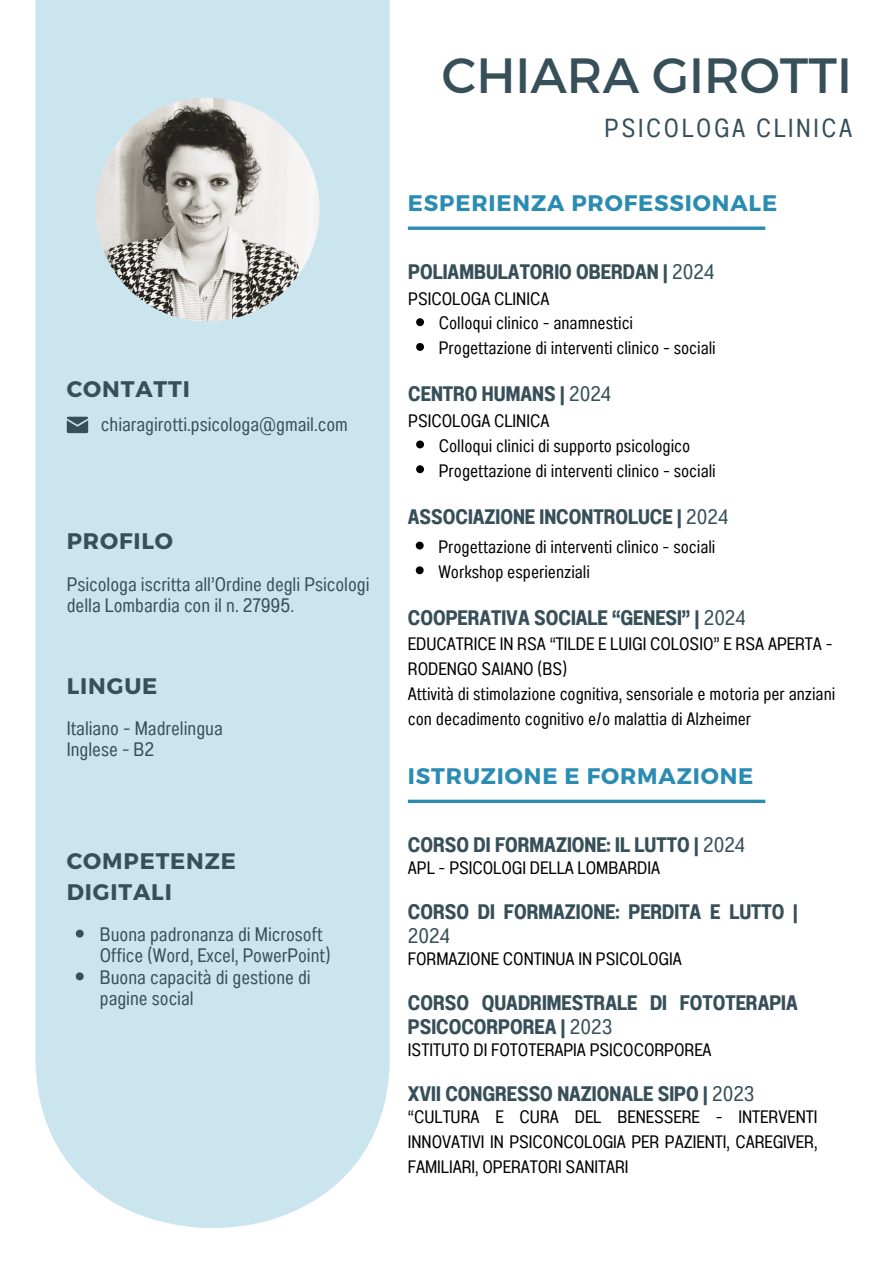
<style>
.page{position:relative;width:894px;height:1264px;background:#fff}
.page>*{position:absolute;margin:0;border:0;box-sizing:border-box;transform-origin:0 0}
.t1{font:49.5px "Montserrat";color:#374f59}
.t2{font:26.1px "Anantason Wd 62";letter-spacing:.105em;color:#374f59}
.t3{font:700 22.5px "Montserrat";letter-spacing:.04em;color:#2a8cb2}
.t4{font:700 22.5px/30.3px "Montserrat";letter-spacing:.04em;color:#374f59}
.t5{font:21px/23.7px "Anantason Bold Wd 62";color:#374f59}
.t6{font:19.5px/21.3px "Anantason Wd 62";color:#374f59}
.t7{font:18px/24.8px "Anantason Wd 62";color:#000;text-align:justify}
.s1{font-family:"Anantason Wd 62"}
</style>
<div class="page">
<div style="left:35px;top:0;width:354px;height:1227px;background:#cbe5ef"></div>
<img style="left:96px;top:98px;width:223px;height:223px;border-radius:50%">
<svg style="left:408px;top:226px;width:357px;height:4px"></svg>
<svg style="left:408px;top:799px;width:357px;height:4px"></svg>
<svg style="left:76px;top:929px;width:8px;height:8px"></svg>
<svg style="left:76px;top:972px;width:8px;height:8px"></svg>
<svg style="left:416px;top:440px;width:8px;height:8px"></svg>
<svg style="left:416px;top:465px;width:8px;height:8px"></svg>
<svg style="left:416px;top:318px;width:8px;height:8px"></svg>
<svg style="left:416px;top:343px;width:8px;height:8px"></svg>
<svg style="left:415px;top:541px;width:8px;height:8px"></svg>
<svg style="left:415px;top:566px;width:8px;height:8px"></svg>
<svg style="left:67px;top:416px;width:21px;height:17px"></svg>
<h5 class="t4" style="left:67px;top:372px;width:124px">CONTATTI</h5>
<h4 class="t6" style="left:101px;top:413px;width:248px">chiaragirotti.psicologa@gmail.com</h4>
<p class="t4" style="left:67px;top:525px;width:108px">PROFILO</p>
<h3 class="t6" style="left:67px;top:573px;width:304px">Psicologa iscritta all’Ordine degli Psicologi della Lombardia con il n. 27995.</h3>
<p class="t4" style="left:67px;top:669px;width:92px">LINGUE</p>
<p class="t6" style="left:67px;top:717px;width:157px">Italiano - Madrelingua</p>
<h3 class="t6" style="left:67px;top:738px;width:89px">Inglese - B2</h3>
<p class="t4" style="left:67px;top:845px;width:171px">COMPETENZE<br>DIGITALI</p>
<p class="t6" style="left:100px;top:923px;width:232px">Buona padronanza di Microsoft<br>Office (Word, Excel, PowerPoint)</p>
<h1 class="t6" style="left:100px;top:966px;width:212px">Buona capacità di gestione di pagine social</h1>
<p class="t1" style="left:441px;top:43px;width:411px">CHIARA GIROTTI</p>
<h3 class="t2" style="left:604px;top:113px;width:249px">PSICOLOGA CLINICA</h3>
<h3 class="t3" style="left:408px;top:188px;width:371px">ESPERIENZA PROFESSIONALE</h3>
<p class="t5" style="left:408px;top:260px;width:307px">POLIAMBULATORIO OBERDAN | <span class="s1">2024</span></p>
<p class="t7" style="left:408px;top:286px;width:142px">PSICOLOGA CLINICA</p>
<h4 class="t7" style="left:439px;top:311px;width:196px">Colloqui clinico - anamnestici</h4>
<h5 class="t7" style="left:439px;top:336px;width:278px">Progettazione di interventi clinico - sociali</h5>
<h2 class="t5" style="left:408px;top:382px;width:204px">CENTRO HUMANS | <span class="s1">2024</span></h2>
<h3 class="t7" style="left:408px;top:408px;width:142px">PSICOLOGA CLINICA</h3>
<h4 class="t7" style="left:439px;top:433px;width:253px">Colloqui clinici di supporto psicologico</h4>
<h5 class="t7" style="left:439px;top:458px;width:278px">Progettazione di interventi clinico - sociali</h5>
<p class="t5" style="left:408px;top:504px;width:321px">ASSOCIAZIONE INCONTROLUCE | <span class="s1">2024</span></p>
<p class="t7" style="left:438px;top:534px;width:278px">Progettazione di interventi clinico - sociali</p>
<h4 class="t7" style="left:438px;top:559px;width:153px">Workshop esperienziali</h4>
<p class="t5" style="left:408px;top:605px;width:339px">COOPERATIVA SOCIALE “GENESI” | <span class="s1">2024</span></p>
<p class="t7" style="left:408px;top:632px;width:426px">EDUCATRICE IN RSA “TILDE E LUIGI COLOSIO” E RSA APERTA -</p>
<h4 class="t7" style="left:408px;top:656px;width:161px">RODENGO SAIANO (BS)</h4>
<p class="t7" style="left:408px;top:681px;width:429px">Attività di stimolazione cognitiva, sensoriale e motoria per anziani</p>
<p class="t7" style="left:408px;top:706px;width:345px">con decadimento cognitivo e/o malattia di Alzheimer</p>
<p class="t3" style="left:408px;top:761px;width:347px">ISTRUZIONE E FORMAZIONE</p>
<h5 class="t5" style="left:408px;top:832px;width:338px">CORSO DI FORMAZIONE: IL LUTTO | <span class="s1">2024</span></h5>
<h4 class="t7" style="left:408px;top:855px;width:254px">APL - PSICOLOGI DELLA LOMBARDIA</h4>
<h5 class="t5" style="left:408px;top:900px;width:391px">CORSO DI FORMAZIONE: PERDITA E LUTTO |<br><span class="s1">2024</span></h5>
<h4 class="t7" style="left:408px;top:946px;width:275px">FORMAZIONE CONTINUA IN PSICOLOGIA</h4>
<p class="t5" style="left:408px;top:990px;width:391px">CORSO QUADRIMESTRALE DI FOTOTERAPIA<br>PSICOCORPOREA | <span class="s1">2023</span></p>
<p class="t7" style="left:408px;top:1037px;width:305px">ISTITUTO DI FOTOTERAPIA PSICOCORPOREA</p>
<h3 class="t5" style="left:408px;top:1081px;width:348px">XVII CONGRESSO NAZIONALE SIPO | <span class="s1">2023</span></h3>
<h4 class="t7" style="left:408px;top:1104px;width:411px">“CULTURA E CURA DEL BENESSERE - INTERVENTI INNOVATIVI IN PSICONCOLOGIA PER PAZIENTI, CAREGIVER, FAMILIARI, OPERATORI SANITARI</h4>
</div>
